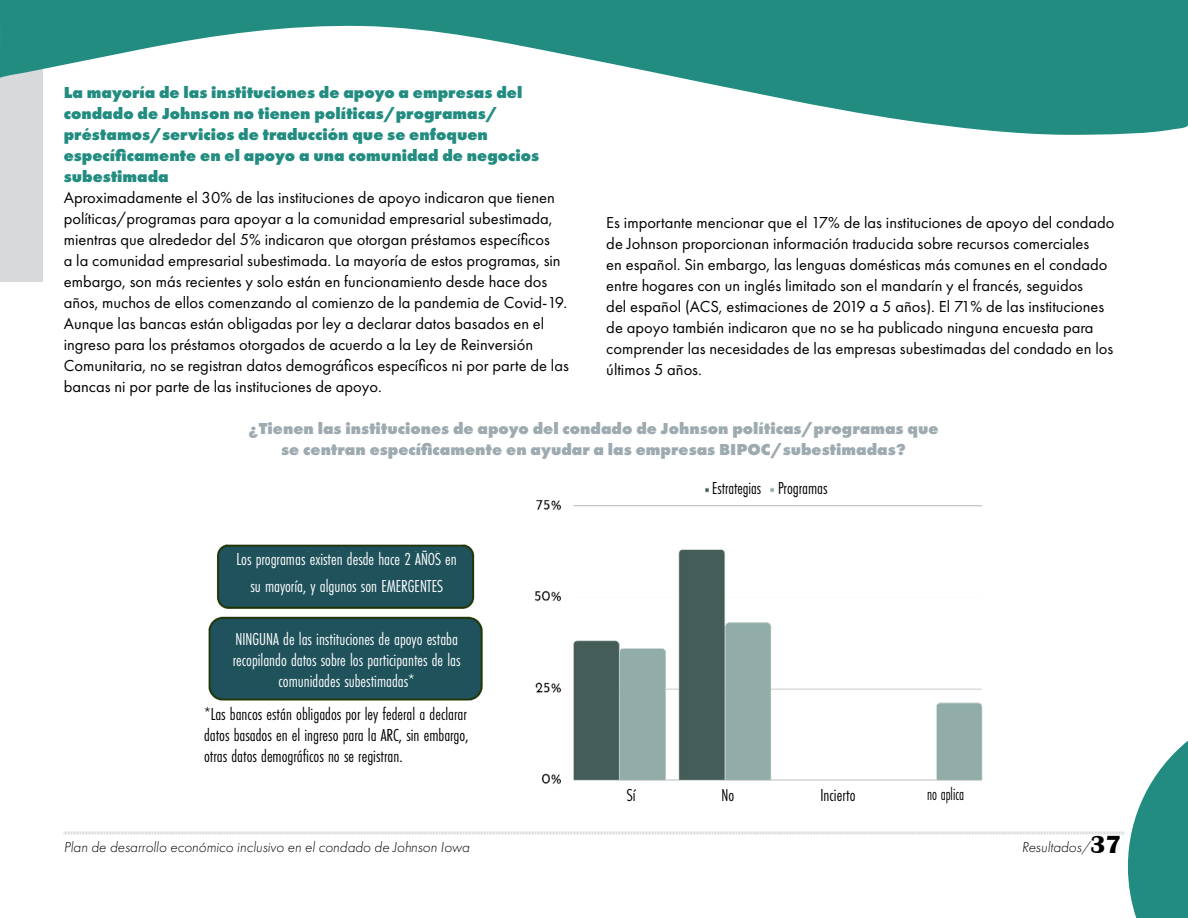
<style>
.page{position:relative;width:1188px;height:918px;background:#fff}
.page>*{position:absolute;margin:0;border:0;box-sizing:border-box;transform-origin:0 0}
.t1{font:18px/21px "Futura PT Cond";color:#fff;text-align:center}
.t2{font:18px/21px "Futura PT Cond";color:#000;text-align:justify}
.t3{font:18px "Futura PT Cond";color:#000;scale:.96 1}
.t4{font:18px "Futura PT Cond";color:#000;scale:.85 1}
.t5{font:16.5px/21px "Futura PT";color:#000}
.t6{font:800 16.5px/21px "Futura PT";color:#228c80}
.t7{font:800 16.5px/21px "Futura PT";color:#9daaaf;text-align:center}
.t8{font:italic 300 15px "Futura PT";color:#000}
.s1{font-family:"Britannic";font-weight:700;font-style:normal;font-size:25.5px}
</style>
<div class="page">
<div style="left:0;top:0;width:43px;height:281px;background:#d7d9da"></div>
<svg style="left:0;top:0;width:1188px;height:135px;fill:#228c80"></svg>
<img style="left:534px;top:487px;width:448px;height:219px">
<img style="left:208px;top:544px;width:275px;height:157px">
<div style="left:712px;top:480px;width:51px;height:17px;background:#fff"></div>
<div style="left:230px;top:551px;width:234px;height:54px;background:#20525c"></div>
<div style="left:230px;top:631px;width:234px;height:64px;background:#20525c"></div>
<div style="left:778px;top:480px;width:65px;height:17px;background:#fff"></div>
<svg style="left:63px;top:706px;width:1125px;height:212px"></svg>
<p class="t6" style="left:64px;top:81px;width:477px">La mayoría de las instituciones de apoyo a empresas del condado de Johnson no tienen políticas/programas/ préstamos/servicios de traducción que se enfoquen específicamente en el apoyo a una comunidad de negocios subestimada</p>
<p class="t5" style="left:64px;top:187px;width:507px">Aproximadamente el 30% de las instituciones de apoyo indicaron que tienen políticas/programas para apoyar a la comunidad empresarial subestimada, mientras que alrededor del 5% indicaron que otorgan préstamos específicos<br>a la comunidad empresarial subestimada. La mayoría de estos programas, sin embargo, son más recientes y solo están en funcionamiento desde hace dos años, muchos de ellos comenzando al comienzo de la pandemia de Covid-19.<br>Aunque las bancas están obligadas por ley a declarar datos basados en el ingreso para los préstamos otorgados de acuerdo a la Ley de Reinversión Comunitaria, no se registran datos demográficos específicos ni por parte de las bancas ni por parte de las instituciones de apoyo.</p>
<p class="t5" style="left:606px;top:212px;width:510px">Es importante mencionar que el 17% de las instituciones de apoyo del condado de Johnson proporcionan información traducida sobre recursos comerciales<br>en español. Sin embargo, las lenguas domésticas más comunes en el condado entre hogares con un inglés limitado son el mandarín y el francés, seguidos<br>del español (ACS, estimaciones de 2019 a 5 años). El 71% de las instituciones de apoyo también indicaron que no se ha publicado ninguna encuesta para comprender las necesidades de las empresas subestimadas del condado en los últimos 5 años.</p>
<p class="t7" style="left:249px;top:418px;width:691px">¿Tienen las instituciones de apoyo del condado de Johnson políticas/programas que se centran específicamente en ayudar a las empresas BIPOC/subestimadas?</p>
<p class="t1" style="left:237px;top:546px;width:222px;line-height:27px">Los programas existen desde hace 2 AÑOS en su mayoría, y algunos son EMERGENTES</p>
<p class="t1" style="left:233px;top:628px;width:229px">NINGUNA de las instituciones de apoyo estaba recopilando datos sobre los participantes de las comunidades subestimadas*</p>
<p class="t2" style="left:204px;top:703px;width:266px">*Las bancos están obligados por ley federal a declarar datos basados en el ingreso para la ARC, sin embargo, otras datos demográficos no se registran.</p>
<p class="t8" style="left:64px;top:839px;width:407px">Plan de desarrollo económico inclusivo en el condado de Johnson Iowa</p>
<p class="t3" style="left:712px;top:478px;width:53px">Estrategias</p>
<p class="t2" style="left:778px;top:478px;width:51px">Programas</p>
<p class="t2" style="left:627px;top:785px;width:10px">Sí</p>
<p class="t2" style="left:722px;top:785px;width:14px">No</p>
<p class="t2" style="left:820px;top:785px;width:37px">Incierto</p>
<p class="t4" style="left:927px;top:784px;width:45px">no aplica</p>
<p class="t8" style="left:1022px;top:838px;width:101px">Resultados/<span class="s1">37</span></p>
</div>
